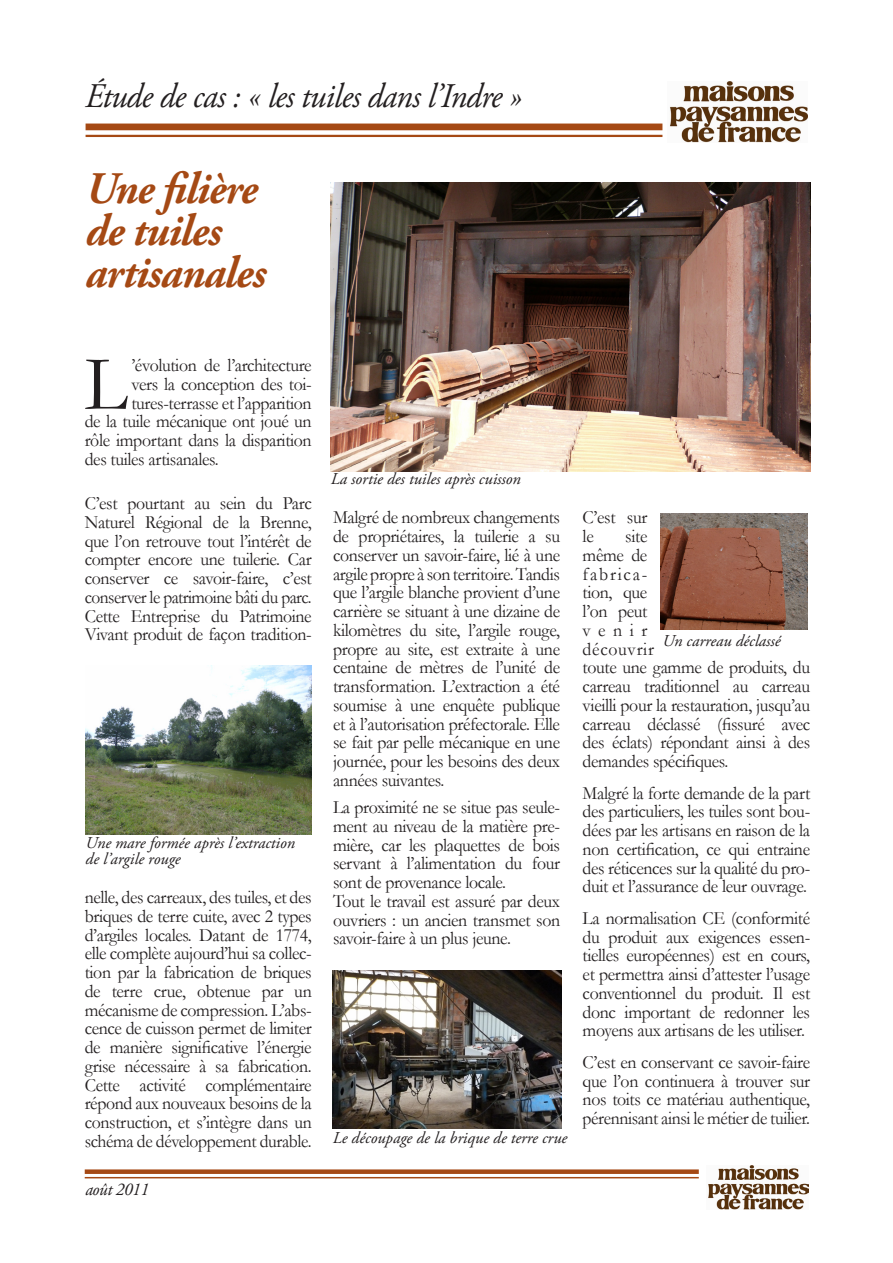
<style>
.page{position:relative;width:893px;height:1263px;background:#fff}
.page>*{position:absolute;margin:0;border:0;box-sizing:border-box;transform-origin:0 0}
.t1{font:78.9px "Garamond";color:#231f20;scale:.95 1}
.t2{font:italic 700 45px/42px "Adobe Garamond Pro";letter-spacing:-.02em;color:#a54914;scale:.95 1}
.t3{font:italic 34.5px "Adobe Garamond Pro";letter-spacing:-.02em;color:#231f20;scale:.95 1}
.t4{font:18.75px/18.8px "Garamond";letter-spacing:-.02em;color:#231f20;text-align:justify;scale:.95 1}
.t5{font:italic 18px "Adobe Garamond Pro";letter-spacing:-.02em;color:#231f20;scale:.95 1}
.t6{font:italic 16.5px/16.5px "Adobe Garamond Pro";color:#231f20}
</style>
<div class="page">
<div style="left:86px;top:124px;width:576px;height:6px;background:#a54914"></div>
<hr style="left:86px;top:135px;width:576px;height:2px;background:#a54914">
<img style="left:670px;top:82px;width:138px;height:61px">
<div style="left:85px;top:1169px;width:614px;height:5px;background:#a54914"></div>
<hr style="left:85px;top:1177px;width:614px;height:1px;background:#a54914">
<img style="left:708px;top:1165px;width:100px;height:44px">
<img style="left:331px;top:183px;width:479px;height:288px">
<img style="left:86px;top:665px;width:226px;height:170px">
<img style="left:333px;top:971px;width:228px;height:157px">
<img style="left:660px;top:513px;width:148px;height:116px">
<p class="t3" style="left:85px;top:75px;width:462px">Étude de cas : « les tuiles dans l’Indre »</p>
<p class="t2" style="left:86px;top:168px;width:191px">Une filière de tuiles artisanales</p>
<p class="t1" style="left:85px;top:331px;width:47px">L</p>
<p class="t4" style="left:131px;top:355px;width:191px">’évolution de l’architecture</p>
<p class="t4" style="left:131px;top:374px;width:191px">vers la conception des toi-</p>
<p class="t4" style="left:131px;top:393px;width:191px">tures-terrasse et l’apparition</p>
<p class="t4" style="left:85px;top:412px;width:240px">de la tuile mécanique ont joué un</p>
<p class="t4" style="left:85px;top:430px;width:240px">rôle important dans la disparition</p>
<p class="t4" style="left:85px;top:449px;width:142px">des tuiles artisanales.</p>
<p class="t4" style="left:85px;top:493px;width:240px">C’est pourtant au sein du Parc Naturel Régional de la Brenne, que l’on retrouve tout l’intérêt de compter encore une tuilerie. Car conserver ce savoir-faire, c’est conserver le patrimoine bâti du parc.</p>
<p class="t4" style="left:85px;top:606px;width:241px">Cette Entreprise du Patrimoine<br>Vivant produit de façon tradition-</p>
<p class="t6" style="left:86px;top:834px;width:211px">Une mare formée après l’extraction de l’argile rouge</p>
<p class="t4" style="left:85px;top:887px;width:241px">nelle, des carreaux, des tuiles, et des briques de terre cuite, avec 2 types d’argiles locales. Datant de 1774, elle complète aujourd’hui sa collec&shy;tion par la fabrication de briques de terre crue, obtenue par un mécanisme de compression. L’abs&shy;cence de cuisson permet de limiter de manière significative l’énergie grise nécessaire à sa fabrication.<br>Cette activité complémentaire répond aux nouveaux besoins de la construction, et s’intègre dans un schéma de développement durable.</p>
<p class="t5" style="left:85px;top:1178px;width:68px">août 2011</p>
<p class="t6" style="left:331px;top:471px;width:192px">La sortie des tuiles après cuisson</p>
<p class="t4" style="left:333px;top:508px;width:241px">Malgré de nombreux changements de propriétaires, la tuilerie a su conserver un savoir-faire, lié à une argile propre à son territoire. Tandis que l’argile blanche provient d’une carrière se situant à une dizaine de kilomètres du site, l’argile rouge, propre au site, est extraite à une centaine de mètres de l’unité de transformation. L’extraction a été soumise à une enquête publique et à l’autorisation préfectorale. Elle se fait par pelle mécanique en une journée, pour les besoins des deux années suivantes.</p>
<p class="t4" style="left:333px;top:797px;width:241px">La proximité ne se situe pas seule&shy;ment au niveau de la matière pre&shy;mière, car les plaquettes de bois servant à l’alimentation du four sont de provenance locale.</p>
<p class="t4" style="left:333px;top:891px;width:241px">Tout le travail est assuré par deux ouvriers : un ancien transmet son savoir-faire à un plus jeune.</p>
<p class="t6" style="left:333px;top:1130px;width:236px">Le découpage de la brique de terre crue</p>
<p class="t4" style="left:583px;top:508px;width:70px">C’est sur le</p>
<p class="t4" style="left:583px;top:526px;width:241px;text-align:left;text-indent:43px">site<br>même de<br>fabrica-<br>tion, que<br>l’on peut<br>venir<br>découvrir<br>toute une gamme de produits, du carreau traditionnel au carreau vieilli pour la restauration, jusqu’au carreau déclassé (fissuré avec des éclats) répondant ainsi à des demandes spécifiques.</p>
<p class="t4" style="left:583px;top:783px;width:241px">Malgré la forte demande de la part des particuliers, les tuiles sont bou&shy;dées par les artisans en raison de la non certification, ce qui entraine des réticences sur la qualité du pro&shy;duit et l’assurance de leur ouvrage.</p>
<p class="t4" style="left:583px;top:908px;width:241px">La normalisation CE (conformité du produit aux exigences essen&shy;tielles européennes) est en cours, et permettra ainsi d’attester l’usage conventionnel du produit. Il est donc important de redonner les moyens aux artisans de les utiliser.</p>
<p class="t4" style="left:583px;top:1052px;width:241px">C’est en conservant ce savoir-faire que l’on continuera à trouver sur nos toits ce matériau authentique, pérennisant ainsi le métier de tuilier.</p>
<p class="t6" style="left:662px;top:632px;width:120px">Un carreau déclassé</p>
</div>
